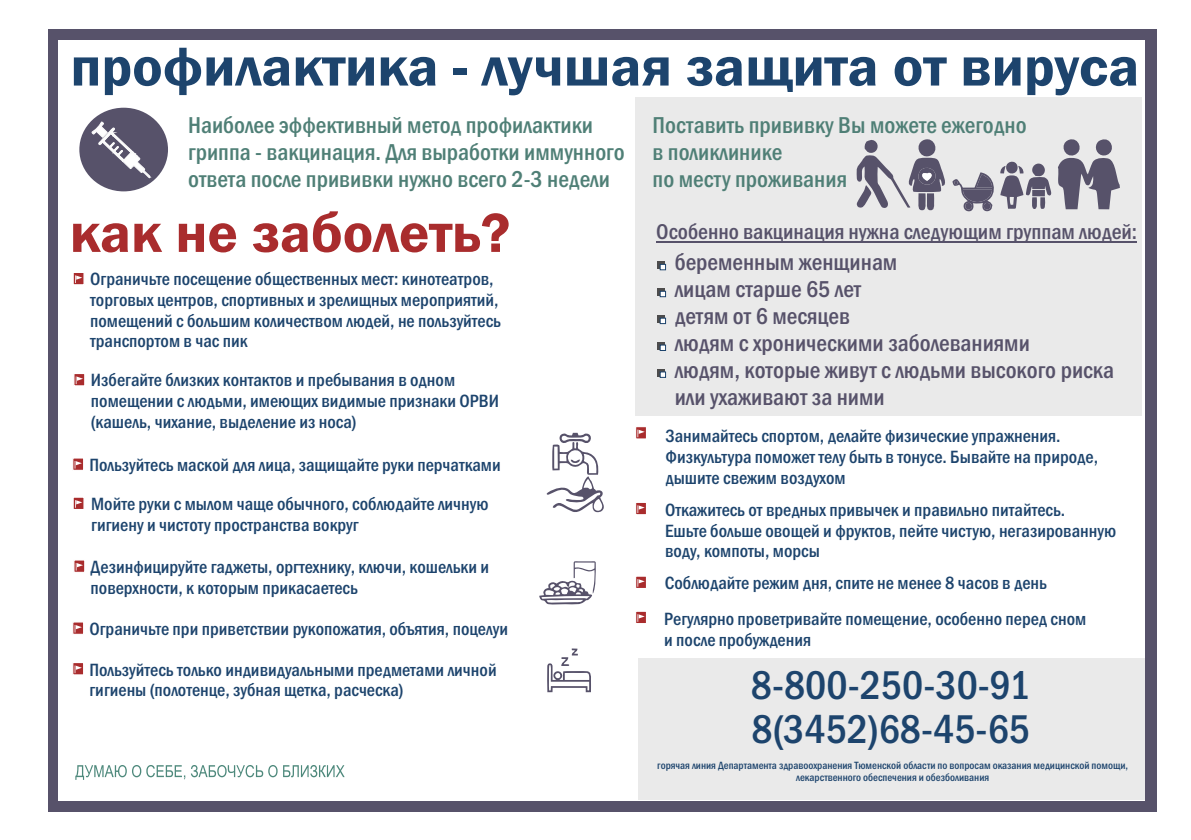
<style>
.page{position:relative;width:1191px;height:840px;background:#fff}
.page>*{position:absolute;margin:0;border:0;box-sizing:border-box;transform-origin:0 0}
.t1{font:600 57px "Franklin Gothic";color:#1d446d}
.t2{font:600 57px "Franklin Gothic";color:#a92c2d}
.t3{font:500 condensed 41.6px/44.2px "Franklin Gothic";color:#1d446d}
.t4{font:500 condensed 23.8px/27px "Franklin Gothic";color:#4f7f76}
.t5{font:500 condensed 23.8px/27px "Franklin Gothic";color:#57526a}
.t6{font:500 condensed 22px "Franklin Gothic";color:#57526a}
.t7{font:500 condensed 18.4px/20.8px "Franklin Gothic";color:#1d446d}
.t8{font:500 condensed 10.8px/12.4px "Franklin Gothic";color:#1d446d;text-align:center}
</style>
<div class="page">
<div style="left:48px;top:29px;width:1108px;height:781px;background:#57526a"></div>
<div style="left:59px;top:40px;width:1085px;height:760px;background:#fff"></div>
<div style="left:79px;top:108px;width:89px;height:83px;background:#57526a;border-radius:50%"></div>
<svg style="left:91px;top:120px;width:59px;height:58px"></svg>
<div style="left:635px;top:97px;width:506px;height:319px;background:#eaeaea"></div>
<div style="left:657px;top:288px;width:7px;height:8px;background:#4d4c4c"></div>
<svg style="left:659px;top:291px;width:7px;height:6px"></svg>
<div style="left:657px;top:262px;width:7px;height:7px;background:#4d4c4c"></div>
<svg style="left:659px;top:264px;width:7px;height:6px"></svg>
<div style="left:657px;top:315px;width:7px;height:7px;background:#4d4c4c"></div>
<svg style="left:659px;top:317px;width:7px;height:7px"></svg>
<div style="left:657px;top:342px;width:7px;height:7px;background:#4d4c4c"></div>
<svg style="left:659px;top:344px;width:7px;height:7px"></svg>
<div style="left:657px;top:369px;width:7px;height:7px;background:#4d4c4c"></div>
<svg style="left:659px;top:371px;width:7px;height:6px"></svg>
<hr style="left:656px;top:241px;width:481px;height:1px;background:#57526a">
<svg style="left:856px;top:139px;width:263px;height:73px"></svg>
<svg style="left:73px;top:273px;width:11px;height:12px"></svg>
<svg style="left:73px;top:458px;width:11px;height:12px"></svg>
<svg style="left:73px;top:497px;width:11px;height:12px"></svg>
<svg style="left:636px;top:611px;width:10px;height:12px"></svg>
<svg style="left:636px;top:427px;width:10px;height:12px"></svg>
<svg style="left:636px;top:503px;width:10px;height:12px"></svg>
<svg style="left:636px;top:576px;width:10px;height:12px"></svg>
<svg style="left:547px;top:648px;width:44px;height:43px"></svg>
<svg style="left:539px;top:561px;width:57px;height:44px"></svg>
<svg style="left:546px;top:432px;width:58px;height:81px"></svg>
<svg style="left:74px;top:374px;width:11px;height:12px"></svg>
<svg style="left:74px;top:560px;width:11px;height:12px"></svg>
<svg style="left:73px;top:622px;width:11px;height:12px"></svg>
<svg style="left:73px;top:663px;width:11px;height:12px"></svg>
<div style="left:638px;top:658px;width:506px;height:141px;background:#eaeaea"></div>
<svg style="left:75px;top:765px;width:270px;height:14px"></svg>
<h1 class="t1" style="left:70px;top:46px;width:1070px">профилактика - лучшая защита от вируса</h1>
<p class="t4" style="left:188px;top:114px;width:438px">Наиболее эффективный метод профилактики гриппа - вакцинация. Для выработки иммунного ответа после прививки нужно всего 2-3 недели</p>
<p class="t4" style="left:652px;top:113px;width:376px">Поставить прививку Вы можете ежегодно в поликлинике<br>по месту проживания</p>
<h1 class="t2" style="left:70px;top:212px;width:442px">как не заболеть?</h1>
<p class="t6" style="left:656px;top:224px;width:482px">Особенно вакцинация нужна следующим группам людей:</p>
<p class="t5" style="left:674px;top:250px;width:441px">беременным женщинам<br>лицам старше 65 лет<br>детям от 6 месяцев<br>людям с хроническими заболеваниями<br>людям, которые живут с людьми высокого риска или ухаживают за ними</p>
<p class="t7" style="left:90px;top:270px;width:412px">Ограничьте посещение общественных мест: кинотеатров, торговых центров, спортивных и зрелищных мероприятий, помещений с большим количеством людей, не пользуйтесь транспортом в час пик</p>
<p class="t7" style="left:91px;top:370px;width:410px">Избегайте близких контактов и пребывания в одном помещении с людьми, имеющих видимые признаки ОРВИ (кашель, чихание, выделение из носа)</p>
<p class="t7" style="left:665px;top:427px;width:434px">Занимайтесь спортом, делайте физические упражнения.<br>Физкультура поможет телу быть в тонусе. Бывайте на природе, дышите свежим воздухом</p>
<p class="t7" style="left:665px;top:500px;width:452px">Откажитесь от вредных привычек и правильно питайтесь.<br>Ешьте больше овощей и фруктов, пейте чистую, негазированную воду, компоты, морсы</p>
<p class="t7" style="left:665px;top:573px;width:384px">Соблюдайте режим дня, спите не менее 8 часов в день</p>
<p class="t7" style="left:89px;top:446px;width:413px;line-height:39.2px">Пользуйтесь маской для лица, защищайте руки перчатками<br>Мойте руки с мылом чаще обычного, соблюдайте личную</p>
<p class="t7" style="left:91px;top:515px;width:269px">гигиену и чистоту пространства вокруг</p>
<p class="t7" style="left:91px;top:557px;width:400px">Дезинфицируйте гаджеты, оргтехнику, ключи, кошельки и поверхности, к которым прикасаетесь</p>
<p class="t7" style="left:89px;top:619px;width:420px">Ограничьте при приветствии рукопожатия, объятия, поцелуи</p>
<p class="t7" style="left:89px;top:660px;width:409px">Пользуйтесь только индивидуальными предметами личной гигиены (полотенце, зубная щетка, расческа)</p>
<h2 class="t3" style="left:751px;top:666px;width:281px">8-800-250-30-91<br>8(3452)68-45-65</h2>
<p class="t8" style="left:657px;top:759px;width:472px">горячая линия Департамента здравоохранения Тюменской области по вопросам оказания медицинской помощи, лекарственного обеспечения и обезболивания</p>
<p class="t7" style="left:664px;top:609px;width:424px">Регулярно проветривайте помещение, особенно перед сном и после пробуждения</p>
</div>
